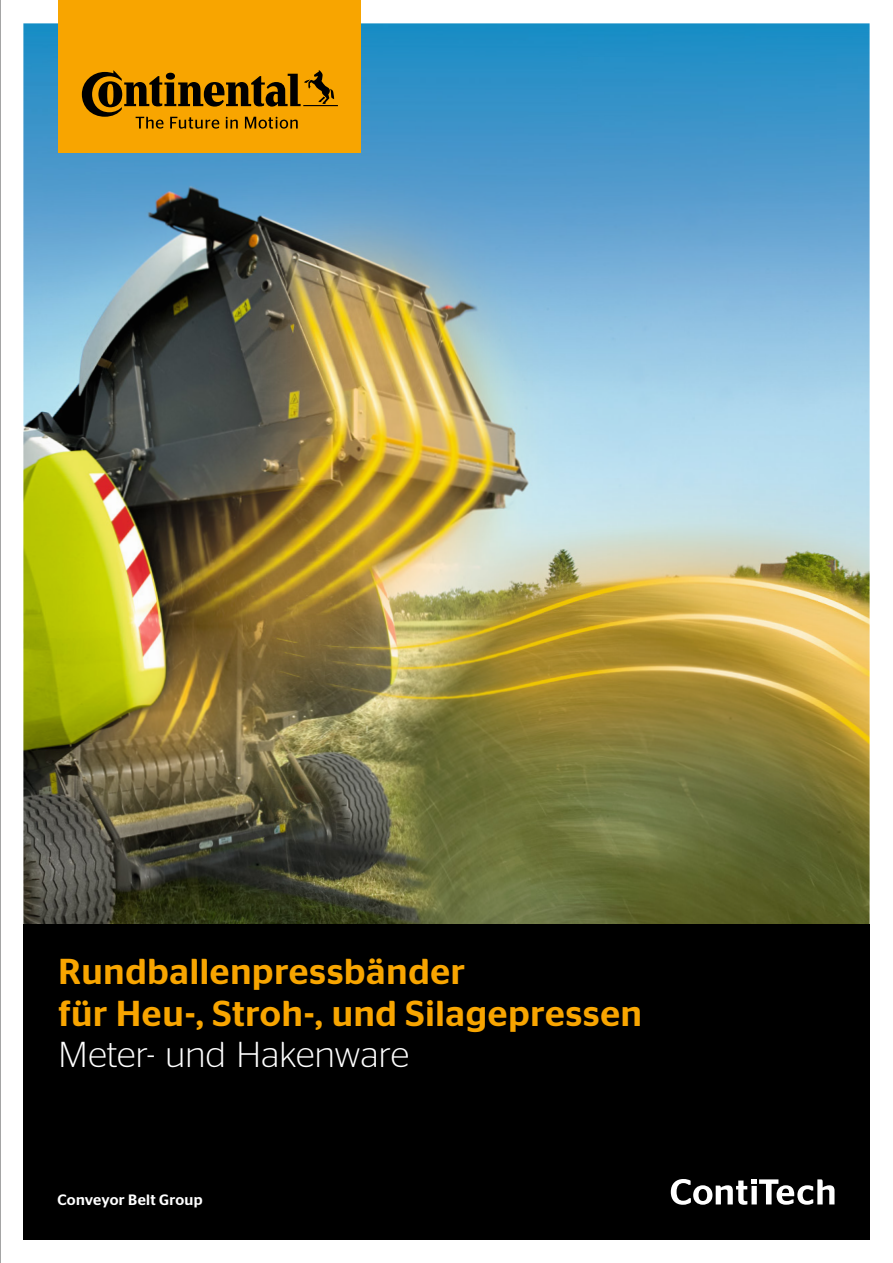
<style>
.page{position:relative;width:893px;height:1263px;background:#fff}
.page>*{position:absolute;margin:0;border:0;box-sizing:border-box;transform-origin:0 0}
.t1{font:500 36px/41.2px "Stag Sans";letter-spacing:.025em;color:#f8a500}
.t2{font:300 36px "Stag Sans";letter-spacing:.01em;color:#fff}
.t3{font:500 15px "Stag Sans";letter-spacing:.02em;color:#fff}
</style>
<div class="page">
<img style="left:23px;top:23px;width:847px;height:901px">
<div style="left:23px;top:924px;width:847px;height:315px;background:#000"></div>
<div style="left:58px;top:0;width:303px;height:152px;background:#f8a500"></div>
<svg style="left:82px;top:70px;width:256px;height:59px"></svg>
<svg style="left:671px;top:1179px;width:163px;height:26px"></svg>
<hr style="left:0;top:0;width:1px;height:1263px;background:#989999">
<p class="t1" style="left:58px;top:951px;width:585px">Rundballenpressbänder<br>für Heu-, Stroh-, und Silagepressen</p>
<p class="t2" style="left:58px;top:1034px;width:352px">Meter- und Hakenware</p>
<p class="t3" style="left:57px;top:1190px;width:147px">Conveyor Belt Group</p>
</div>
